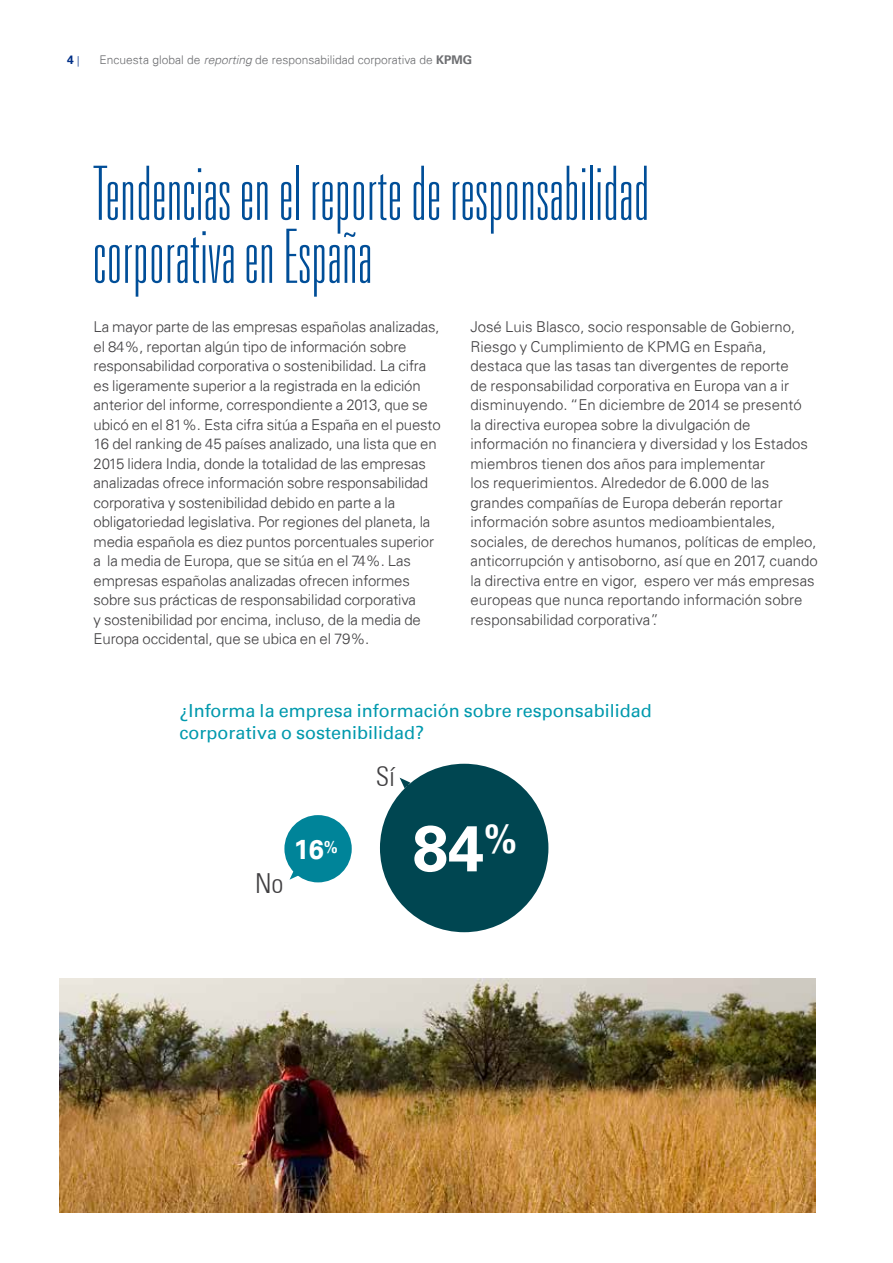
<style>
.page{position:relative;width:893px;height:1263px;background:#fff}
.page>*{position:absolute;margin:0;border:0;box-sizing:border-box;transform-origin:0 0}
.t1{font:100 ultra-condensed 75px/63px "Univers";letter-spacing:.01em;color:#004e98}
.t2{font:700 64.5px "Universfor KPMG";color:#fff}
.t3{font:700 37.65px "Universfor KPMG";color:#fff}
.t4{font:700 27.15px "Universfor KPMG";color:#fff}
.t5{font:300 condensed 27px "Univers";color:#414042}
.t6{font:18px/21.6px "Univers 55 Roman";color:#0099ad}
.t7{font:300 15px/19.5px "Univers 45";letter-spacing:-.01em;color:#414042}
.t8{font:300 12px "Univers 45";color:#6d6e71}
.t9{font:700 12px "Univers 65";color:#002f87}
.s1{font-family:"Univers 45";font-weight:300;font-size:10.5px}
.s2{font-style:italic}
.s3{font-family:"Univers 65";font-weight:700}
</style>
<div class="page">
<div style="left:380px;top:764px;width:168px;height:168px;background:#004651;border-radius:50%"></div>
<div style="left:284px;top:815px;width:68px;height:67px;background:#008499;border-radius:50%"></div>
<svg style="left:400px;top:778px;width:18px;height:16px"></svg>
<svg style="left:290px;top:867px;width:16px;height:13px"></svg>
<img style="left:60px;top:978px;width:755px;height:234px">
<p class="t9" style="left:67px;top:53px;width:14px">4 <span class="s1">|</span></p>
<p class="t8" style="left:99px;top:53px;width:374px">Encuesta global de <span class="s2">reporting</span> de responsabilidad corporativa de <span class="s3">KPMG</span></p>
<h1 class="t1" style="left:94px;top:163px;width:557px">Tendencias en el reporte de responsabilidad corporativa en España</h1>
<p class="t7" style="left:94px;top:317px;width:349px">La mayor parte de las empresas españolas analizadas, el 84%, reportan algún tipo de información sobre responsabilidad corporativa o sostenibilidad. La cifra es ligeramente superior a la registrada en la edición anterior del informe, correspondiente a 2013, que se ubicó en el 81%. Esta cifra sitúa a España en el puesto 16 del ranking de 45 países analizado, una lista que en 2015 lidera India, donde la totalidad de las empresas analizadas ofrece información sobre responsabilidad corporativa y sostenibilidad debido en parte a la obligatoriedad legislativa. Por regiones del planeta, la media española es diez puntos porcentuales superior a la media de Europa, que se sitúa en el 74%. Las empresas españolas analizadas ofrecen informes sobre sus prácticas de responsabilidad corporativa<br>y sostenibilidad por encima, incluso, de la media de Europa occidental, que se ubica en el 79%.</p>
<p class="t7" style="left:471px;top:317px;width:349px">José Luis Blasco, socio responsable de Gobierno, Riesgo y Cumplimiento de KPMG en España, destaca que las tasas tan divergentes de reporte<br>de responsabilidad corporativa en Europa van a ir disminuyendo. “En diciembre de 2014 se presentó<br>la directiva europea sobre la divulgación de información no financiera y diversidad y los Estados miembros tienen dos años para implementar<br>los requerimientos. Alrededor de 6.000 de las grandes compañías de Europa deberán reportar información sobre asuntos medioambientales, sociales, de derechos humanos, políticas de empleo, anticorrupción y antisoborno, así que en 2017, cuando la directiva entre en vigor, espero ver más empresas europeas que nunca reportando información sobre responsabilidad corporativa”.</p>
<p class="t6" style="left:180px;top:700px;width:474px">¿Informa la empresa información sobre responsabilidad corporativa o sostenibilidad?</p>
<h3 class="t5" style="left:376px;top:761px;width:21px">Sí</h3>
<h3 class="t5" style="left:255px;top:867px;width:30px">No</h3>
<h3 class="t4" style="left:294px;top:833px;width:46px">16<sup>%</sup></h3>
<h3 class="t3" style="left:484px;top:817px;width:35px">%</h3>
<h2 class="t2" style="left:412px;top:810px;width:73px">84</h2>
</div>
